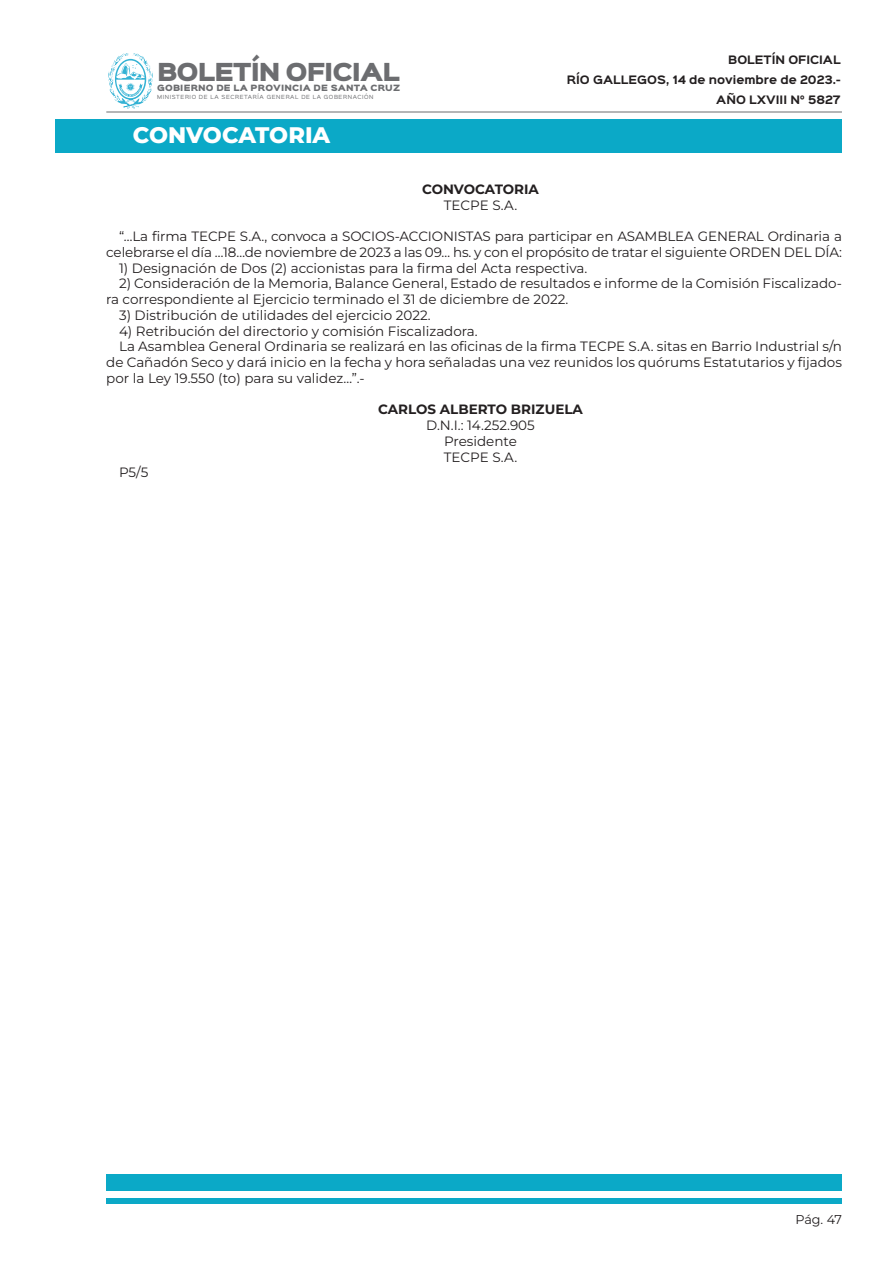
<style>
.page{position:relative;width:893px;height:1263px;background:#fff}
.page>*{position:absolute;margin:0;border:0;box-sizing:border-box;transform-origin:0 0}
.t1{font:800 22.5px "Montserrat";color:#fff}
.t2{font:22.35px "Sinkin Sans 900 X Black";letter-spacing:-.04em;color:#6c6d70}
.List_Paragraph{font:13.5px/15.8px "Montserrat";color:#231f20;text-align:right}
.List_Paragraph-2{font:700 13.5px "Montserrat";color:#231f20}
.t3{font:12.75px "Montserrat";color:#231f20}
.t4{font:700 10.5px/20px "Sinkin Sans 700";color:#231f20;text-align:right}
.t5{font:7.8px "Sinkin Sans 900 X Black";letter-spacing:.02em;color:#6c6d70}
.t6{font:5.1px "Sinkin Sans 400";letter-spacing:.12em;color:#6c6d70}
</style>
<div class="page">
<svg style="left:108px;top:53px;width:45px;height:56px"></svg>
<hr style="left:106px;top:112px;width:736px;height:1px;background:#6c6d70">
<div style="left:55px;top:119px;width:787px;height:33px;background:#0ba9c7"></div>
<div style="left:106px;top:1175px;width:736px;height:16px;background:#0ba9c7"></div>
<div style="left:106px;top:1198px;width:736px;height:5px;background:#0ba9c7"></div>
<h2 class="t2" style="left:157px;top:61px;width:244px">BOLETÍN OFICIAL</h2>
<p class="t5" style="left:157px;top:84px;width:245px">GOBIERNO DE LA PROVINCIA DE SANTA CRUZ</p>
<p class="t6" style="left:157px;top:93px;width:218px">MINISTERIO DE LA SECRETARÍA GENERAL DE LA GOBERNACIÓN</p>
<p class="t1" style="left:133px;top:120px;width:199px">CONVOCATORIA</p>
<p class="t4" style="left:567px;top:50px;width:275px">BOLETÍN OFICIAL<br>RÍO GALLEGOS, 14 de noviembre de 2023.-<br>AÑO LXVIII N° 5827</p>
<p class="List_Paragraph-2" style="left:422px;top:179px;width:118px">CONVOCATORIA</p>
<p class="List_Paragraph" style="left:444px;top:197px;width:75px">TECPE S.A.</p>
<p class="List_Paragraph" style="left:106px;top:228px;width:737px">“…La firma TECPE S.A., convoca a SOCIOS-ACCIONISTAS para participar en ASAMBLEA GENERAL Ordinaria a celebrarse el día …18…de noviembre de 2023 a las 09… hs. y con el propósito de tratar el siguiente ORDEN DEL DÍA:</p>
<p class="List_Paragraph" style="left:119px;top:260px;width:470px">1) Designación de Dos (2) accionistas para la firma del Acta respectiva.</p>
<p class="List_Paragraph" style="left:106px;top:275px;width:737px;text-align:left;text-indent:13px">2) Consideración de la Memoria, Balance General, Estado de resultados e informe de la Comisión Fiscalizado&shy;ra correspondiente al Ejercicio terminado el 31 de diciembre de 2022.</p>
<p class="List_Paragraph" style="left:119px;top:307px;width:313px">3) Distribución de utilidades del ejercicio 2022.</p>
<p class="List_Paragraph" style="left:119px;top:323px;width:360px">4) Retribución del directorio y comisión Fiscalizadora.</p>
<p class="List_Paragraph" style="left:106px;top:338px;width:737px;text-align:justify;text-indent:13px">La Asamblea General Ordinaria se realizará en las oficinas de la firma TECPE S.A. sitas en Barrio Industrial s/n de Cañadón Seco y dará inicio en la fecha y hora señaladas una vez reunidos los quórums Estatutarios y fijados por la Ley 19.550 (to) para su validez…”.-</p>
<p class="List_Paragraph-2" style="left:378px;top:400px;width:206px">CARLOS ALBERTO BRIZUELA</p>
<p class="List_Paragraph" style="left:426px;top:417px;width:110px">D.N.I.: 14.252.905</p>
<p class="List_Paragraph" style="left:444px;top:433px;width:74px">Presidente</p>
<p class="List_Paragraph" style="left:444px;top:449px;width:75px">TECPE S.A.</p>
<p class="List_Paragraph" style="left:119px;top:464px;width:31px">P5/5</p>
<p class="t3" style="left:795px;top:1211px;width:48px">Pág. 47</p>
</div>
